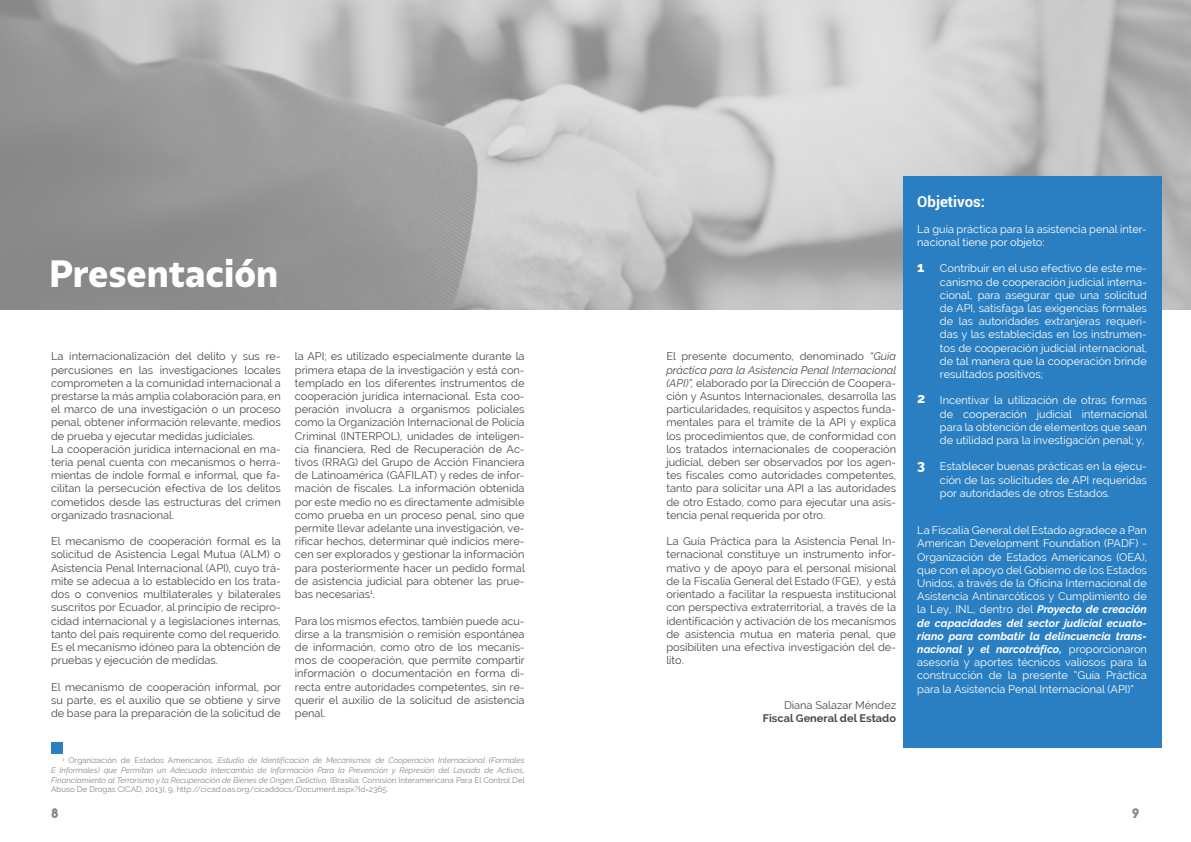
<style>
.page{position:relative;width:1191px;height:842px;background:#fff}
.page>*{position:absolute;margin:0;border:0;box-sizing:border-box;transform-origin:0 0}
.t1{font:800 36px "Bw Glenn Sans DEMO";color:#fff}
.t2{font:700 15px "Roboto";color:#fff}
.t3{font:800 14px "Raleway";color:#fff}
.t4{font:700 13px "Big John PRO";color:#878787}
.t5{font:11px/13.2px "Raleway";color:#4a4a49;text-align:justify}
.t6{font:11px/13.2px "Raleway";color:#fff;text-align:justify}
.t7{font:700 11px "Raleway";color:#4a4a49}
.t8{font:italic 8px/9.6px "Raleway";color:#878787;text-align:justify}
.s1{font-style:normal}
.s2{font-style:italic}
.s3{font-weight:700;font-style:italic}
</style>
<div class="page">
<img style="left:0;top:0;width:1191px;height:309px">
<div style="left:903px;top:176px;width:258px;height:571px;background:#2a7fc2"></div>
<div style="left:51px;top:742px;width:12px;height:11px;background:#2a7fc2"></div>
<h1 class="t1" style="left:49px;top:251px;width:231px">Presentación</h1>
<p class="t5" style="left:295px;top:350px;width:231px">la API; es utilizado especialmente durante la primera etapa de la investigación y está con&shy;templado en los diferentes instrumentos de cooperación jurídica internacional. Esta coo&shy;peración involucra a organismos policiales como la Organización Internacional de Policía Criminal (INTERPOL), unidades de inteligen&shy;cia financiera, Red de Recuperación de Ac&shy;tivos (RRAG) del Grupo de Acción Financiera de Latinoamérica (GAFILAT) y redes de infor&shy;mación de fiscales. La información obtenida por este medio no es directamente admisible como prueba en un proceso penal, sino que permite llevar adelante una investigación, ve&shy;rificar hechos, determinar qué indicios mere&shy;cen ser explorados y gestionar la información para posteriormente hacer un pedido formal de asistencia judicial para obtener las prue&shy;bas necesarias<sup>1</sup>.</p>
<p class="t5" style="left:295px;top:614px;width:231px">Para los mismos efectos, también puede acu&shy;dirse a la transmisión o remisión espontánea de información, como otro de los mecanis&shy;mos de cooperación, que permite compartir información o documentación en forma di&shy;recta entre autoridades competentes, sin re&shy;querir el auxilio de la solicitud de asistencia penal.</p>
<p class="t5" style="left:51px;top:350px;width:231px;text-align:left">La internacionalización del delito y sus re&shy;percusiones en las investigaciones locales comprometen a la comunidad internacional a prestarse la más amplia colaboración para, en el marco de una investigación o un proceso penal, obtener información relevante, medios de prueba y ejecutar medidas judiciales.<br>La cooperación jurídica internacional en ma&shy;teria penal cuenta con mecanismos o herra&shy;mientas de índole formal e informal, que fa&shy;cilitan la persecución efectiva de los delitos cometidos desde las estructuras del crimen organizado trasnacional.</p>
<p class="t5" style="left:51px;top:535px;width:231px">El mecanismo de cooperación formal es la solicitud de Asistencia Legal Mutua (ALM) o Asistencia Penal Internacional (API), cuyo trá&shy;mite se adecua a lo establecido en los trata&shy;dos o convenios multilaterales y bilaterales suscritos por Ecuador, al principio de recipro&shy;cidad internacional y a legislaciones internas, tanto del país requirente como del requerido.<br>Es el mecanismo idóneo para la obtención de pruebas y ejecución de medidas.</p>
<p class="t5" style="left:51px;top:680px;width:231px">El mecanismo de cooperación informal, por su parte, es el auxilio que se obtiene y sirve de base para la preparación de la solicitud de</p>
<p class="t8" style="left:51px;top:756px;width:475px;text-indent:11px"><sup>1</sup> <span class="s1">Organización de Estados Americanos,</span> Estudio de Identificación de Mecanismos de Cooperación Internacional (Formales E Informales) que Permitan un Adecuado Intercambio de Información Para la Prevención y Represión del Lavado de Activos, Financiamiento al Terrorismo y la Recuperación de Bienes de Origen Delictivo, <span class="s1">(Brasilia: Comisión Interamericana Para El Control Del Abuso De Drogas CICAD, 2013), 9, http://cicad.oas.org/cicaddocs/Document.aspx?Id=2365.</span></p>
<p class="t5" style="left:666px;top:350px;width:231px">El presente documento, denominado <span class="s2">“Guía práctica para la Asistencia Penal Internacional (API)”,</span> elaborado por la Dirección de Coopera&shy;ción y Asuntos Internacionales, desarrolla las particularidades, requisitos y aspectos funda&shy;mentales para el trámite de la API y explica los procedimientos que, de conformidad con los tratados internacionales de cooperación judicial, deben ser observados por los agen&shy;tes fiscales como autoridades competentes, tanto para solicitar una API a las autoridades de otro Estado, como para ejecutar una asis&shy;tencia penal requerida por otro.</p>
<p class="t5" style="left:666px;top:535px;width:231px">La Guía Práctica para la Asistencia Penal In&shy;ternacional constituye un instrumento infor&shy;mativo y de apoyo para el personal misional de la Fiscalía General del Estado (FGE), y está orientado a facilitar la respuesta institucional con perspectiva extraterritorial, a través de la identificación y activación de los mecanismos de asistencia mutua en materia penal, que posibiliten una efectiva investigación del de&shy;lito.</p>
<p class="t5" style="left:784px;top:699px;width:114px">Diana Salazar Méndez</p>
<p class="t7" style="left:763px;top:712px;width:135px">Fiscal General del Estado</p>
<h2 class="t2" style="left:917px;top:191px;width:69px">Objetivos:</h2>
<p class="t6" style="left:917px;top:222px;width:231px">La guía práctica para la asistencia penal inter&shy;nacional tiene por objeto:</p>
<p class="t6" style="left:940px;top:262px;width:208px">Contribuir en el uso efectivo de este me&shy;canismo de cooperación judicial interna&shy;cional, para asegurar que una solicitud de API, satisfaga las exigencias formales de las autoridades extranjeras requeri&shy;das y las establecidas en los instrumen&shy;tos de cooperación judicial internacional, de tal manera que la cooperación brinde resultados positivos;</p>
<p class="t6" style="left:940px;top:394px;width:209px">Incentivar la utilización de otras formas de cooperación judicial internacional para la obtención de elementos que sean de utilidad para la investigación penal; y,</p>
<p class="t6" style="left:940px;top:460px;width:208px">Establecer buenas prácticas en la ejecu&shy;ción de las solicitudes de API requeridas por autoridades de otros Estados.</p>
<p class="t3" style="left:917px;top:259px;width:9px">1</p>
<p class="t3" style="left:917px;top:390px;width:10px">2</p>
<p class="t3" style="left:917px;top:457px;width:9px">3</p>
<p class="t6" style="left:917px;top:524px;width:231px">La Fiscalía General del Estado agradece a Pan American Development Foundation (PADF) - Organización de Estados Americanos (OEA), que con el apoyo del Gobierno de los Estados Unidos, a través de la Oficina Internacional de Asistencia Antinarcóticos y Cumplimiento de la Ley, INL, dentro del <span class="s3">Proyecto de creación de capacidades del sector judicial ecuato&shy;riano para combatir la delincuencia trans&shy;nacional y el narcotráfico,</span> proporcionaron asesoría y aportes técnicos valiosos para la construcción de la presente “Guía Práctica para la Asistencia Penal Internacional (API)”</p>
<p class="t4" style="left:51px;top:806px;width:9px">8</p>
<p class="t4" style="left:1131px;top:806px;width:10px">9</p>
</div>
